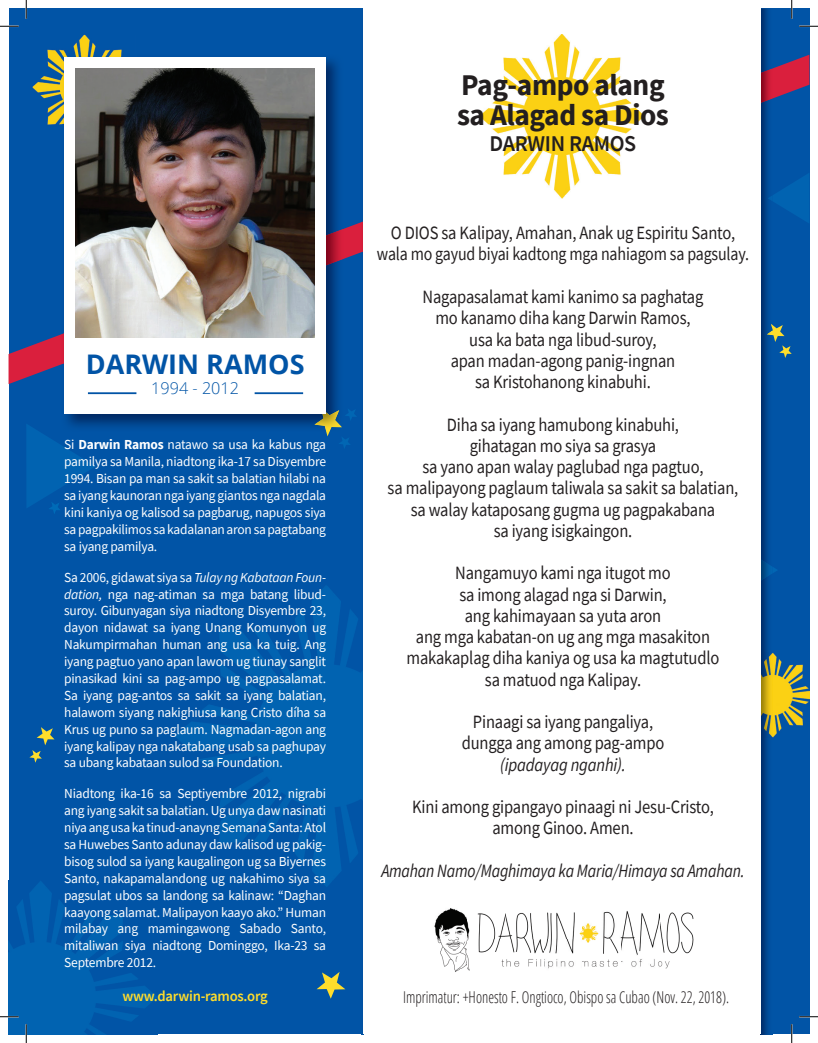
<style>
.page{position:relative;width:818px;height:1043px;background:#fff}
.page>*{position:absolute;margin:0;border:0;box-sizing:border-box;transform-origin:0 0}
.t1{font:700 30px/30px "Source Sans Pro";letter-spacing:-.015em;color:#231f20}
.t2{font:700 27px "Open Sans";color:#0154a6}
.t3{font:600 22.5px "Source Sans Pro";letter-spacing:-.015em;color:#231f20}
.t4{font:18.75px/21.2px "Source Sans Pro";letter-spacing:-.01em;color:#231f20;text-align:center;scale:.88 1}
.t5{font:italic 18.75px "Source Sans Pro";letter-spacing:-.01em;color:#231f20;scale:.84 1}
.t6{font:italic 18.75px "Source Sans Pro";letter-spacing:-.01em;color:#231f20;scale:.88 1}
.t7{font:300 16.38px "Open Sans Condensed";color:#231f20;scale:.9 1}
.t8{font:300 16.25px "Open Sans";color:#0154a6}
.t9{font:600 15px "Source Sans Pro";letter-spacing:-.015em;color:#ffdd2b}
.t10{font:13.75px/16.9px "Source Sans Pro";letter-spacing:-.015em;color:#fff;text-align:justify}
.s1{font-weight:700}
.s2{font-style:italic}
</style>
<div class="page">
<div style="left:9px;top:9px;width:800px;height:1025px;background:#0154a6"></div>
<svg style="left:9px;top:55px;width:800px;height:329px"></svg>
<svg style="left:772px;top:567px;width:5px;height:6px"></svg>
<img style="left:175px;top:586px;width:186px;height:301px">
<img style="left:9px;top:881px;width:148px;height:153px">
<img style="left:32px;top:35px;width:90px;height:104px">
<img style="left:772px;top:652px;width:37px;height:85px">
<svg style="left:29px;top:727px;width:26px;height:35px"></svg>
<svg style="left:326px;top:409px;width:30px;height:39px"></svg>
<svg style="left:316px;top:972px;width:29px;height:26px"></svg>
<svg style="left:26px;top:424px;width:69px;height:90px"></svg>
<img style="left:361px;top:55px;width:2px;height:745px">
<img style="left:760px;top:9px;width:12px;height:1025px">
<img style="left:361px;top:69px;width:411px;height:183px">
<img style="left:760px;top:559px;width:12px;height:22px">
<svg style="left:766px;top:324px;width:25px;height:34px"></svg>
<svg style="left:767px;top:173px;width:42px;height:51px"></svg>
<div style="left:363px;top:9px;width:397px;height:1025px;background:#fff"></div>
<img style="left:102px;top:55px;width:241px;height:376px">
<img style="left:61px;top:139px;width:41px;height:292px">
<img style="left:61px;top:229px;width:282px;height:135px">
<img style="left:61px;top:54px;width:76px;height:85px">
<img style="left:314px;top:408px;width:28px;height:23px">
<div style="left:64px;top:57px;width:262px;height:357px;background:#fff"></div>
<img style="left:76px;top:68px;width:238px;height:269px">
<hr style="left:88px;top:392px;width:48px;height:2px;background:#0154a6">
<hr style="left:254px;top:392px;width:49px;height:2px;background:#0154a6">
<img style="left:479px;top:34px;width:164px;height:165px">
<img style="left:434px;top:908px;width:260px;height:64px">
<svg style="left:0;top:25px;width:19px;height:2px"></svg>
<svg style="left:799px;top:25px;width:19px;height:2px"></svg>
<svg style="left:0;top:1015px;width:19px;height:2px"></svg>
<svg style="left:799px;top:1015px;width:19px;height:2px"></svg>
<svg style="left:25px;top:0;width:2px;height:19px"></svg>
<svg style="left:25px;top:1024px;width:2px;height:18px"></svg>
<svg style="left:790px;top:0;width:2px;height:19px"></svg>
<svg style="left:790px;top:1024px;width:2px;height:18px"></svg>
<h2 class="t2" style="left:86px;top:345px;width:220px">DARWIN RAMOS</h2>
<p class="t8" style="left:151px;top:377px;width:89px">1994 - 2012</p>
<p class="t10" style="left:64px;top:436px;width:263px">Si <span class="s1">Darwin Ramos</span> natawo sa usa ka kabus nga pamilya sa Manila, niadtong ika-17 sa Disyembre 1994. Bisan pa man sa sakit sa balatian hilabi na sa iyang kaunoran nga iyang giantos nga nagdala kini kaniya og kalisod sa pagbarug, napugos siya sa pagpakilimos sa kadalanan aron sa pagtabang sa iyang pamilya.</p>
<p class="t10" style="left:64px;top:568px;width:263px">Sa 2006, gidawat siya sa <span class="s2">Tulay ng Kabataan Foun&shy;dation,</span> nga nag-atiman sa mga batang libud&shy;suroy. Gibunyagan siya niadtong Disyembre 23, dayon nidawat sa iyang Unang Komunyon ug Nakumpirmahan human ang usa ka tuig. Ang iyang pagtuo yano apan lawom ug tiunay sanglit pinasikad kini sa pag-ampo ug pagpasalamat.<br>Sa iyang pag-antos sa sakit sa iyang balatian, halawom siyang nakighiusa kang Cristo díha sa Krus ug puno sa paglaum. Nagmadan-agon ang iyang kalipay nga nakatabang usab sa paghupay sa ubang kabataan sulod sa Foundation.</p>
<p class="t10" style="left:64px;top:785px;width:263px">Niadtong ika-16 sa Septiyembre 2012, nigrabi ang iyang sakit sa balatian. Ug unya daw nasinati niya ang usa ka tinud-anayng Semana Santa: Atol sa Huwebes Santo adunay daw kalisod ug pakig&shy;bisog sulod sa iyang kaugalingon ug sa Biyernes Santo, nakapamalandong ug nakahimo siya sa pagsulat ubos sa landong sa kalinaw: “Daghan kaayong salamat. Malipayon kaayo ako.” Human milabay ang mamingawong Sabado Santo, mitaliwan siya niadtong Dominggo, Ika-23 sa Septembre 2012.</p>
<p class="t9" style="left:122px;top:986px;width:147px">www.darwin-ramos.org</p>
<h1 class="t1" style="left:457px;top:69px;width:213px">Pag-ampo alang sa Alagad sa Dios</h1>
<h3 class="t3" style="left:489px;top:129px;width:148px">DARWIN RAMOS</h3>
<h3 class="t4" style="left:377px;top:222px;width:424px">O DIOS sa Kalipay, Amahan, Anak ug Espiritu Santo, wala mo gayud biyai kadtong mga nahiagom sa pagsulay.</h3>
<h3 class="t4" style="left:422px;top:286px;width:321px">Nagapasalamat kami kanimo sa paghatag mo kanamo diha kang Darwin Ramos, usa ka bata nga libud-suroy,<br>apan madan-agong panig-ingnan<br>sa Kristohanong kinabuhi.</h3>
<h3 class="t4" style="left:387px;top:413px;width:400px">Diha sa iyang hamubong kinabuhi,<br>gihatagan mo siya sa grasya<br>sa yano apan walay paglubad nga pagtuo,<br>sa malipayong paglaum taliwala sa sakit sa balatian, sa walay kataposang gugma ug pagpakabana<br>sa iyang isigkaingon.</h3>
<h3 class="t4" style="left:406px;top:562px;width:357px">Nangamuyo kami nga itugot mo<br>sa imong alagad nga si Darwin,<br>ang kahimayaan sa yuta aron<br>ang mga kabatan-on ug ang mga masakiton makakaplag diha kaniya og usa ka magtutudlo sa matuod nga Kalipay.</h3>
<h3 class="t4" style="left:461px;top:711px;width:232px">Pinaagi sa iyang pangaliya, dungga ang among pag-ampo</h3>
<h3 class="t6" style="left:500px;top:752px;width:144px">(ipadayag nganhi).</h3>
<h3 class="t4" style="left:412px;top:796px;width:344px">Kini among gipangayo pinaagi ni Jesu-Cristo, among Ginoo. Amen.</h3>
<h3 class="t5" style="left:381px;top:858px;width:434px">Amahan Namo/Maghimaya ka Maria/Himaya sa Amahan.</h3>
<p class="t7" style="left:403px;top:985px;width:364px">Imprimatur: +Honesto F. Ongtioco, Obispo sa Cubao (Nov. 22, 2018).</p>
</div>
